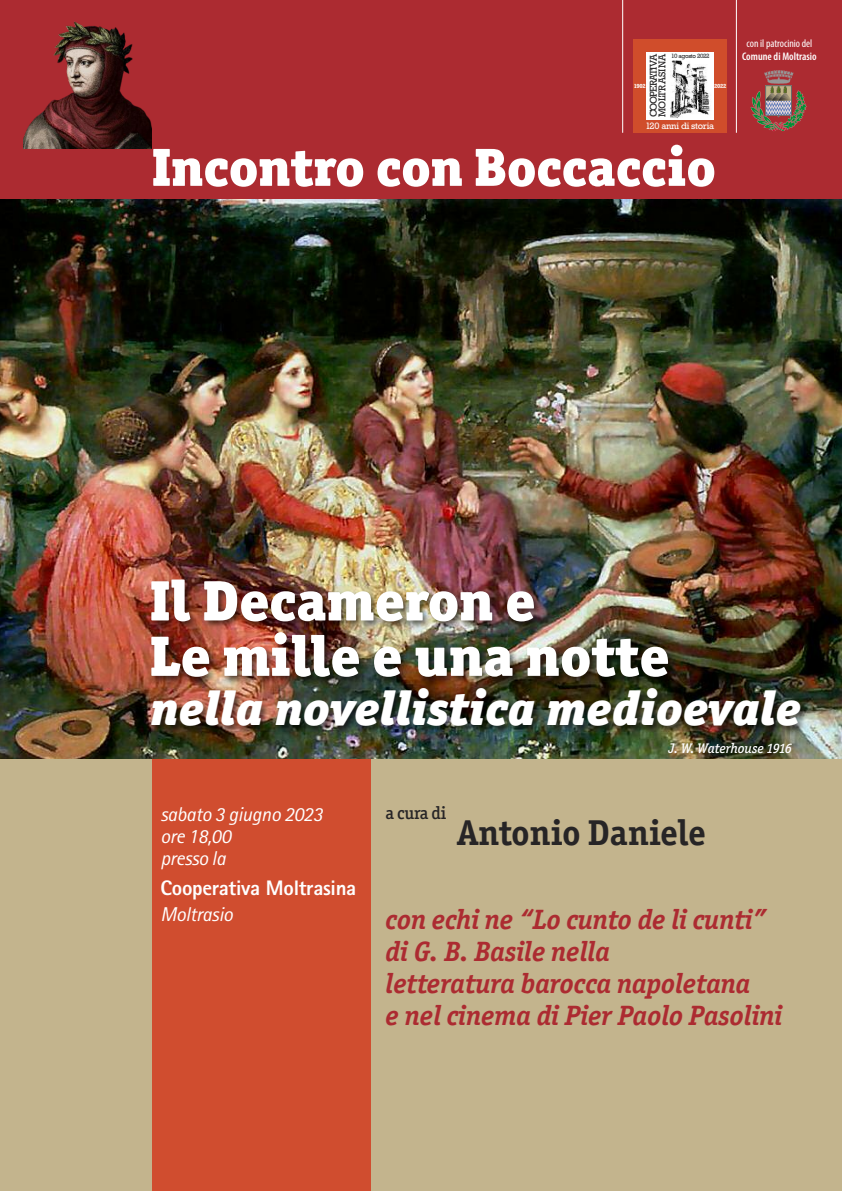
<style>
.page{position:relative;width:842px;height:1191px;background:#fff}
.page>*{position:absolute;margin:0;border:0;box-sizing:border-box;transform-origin:0 0}
.t1{font:900 57.1px/55.4px "Officina Ser ITC";color:#fff}
.t2{font:900 53.8px "Officina Ser ITC";color:#fff}
.t3{font:italic 900 48.3px "Officina Ser ITC";color:#fff}
.t4{font:700 36px "Officina Ser ITC";color:#272526}
.t5{font:italic 700 28px/32px "Officina Ser ITC";color:#ac2b31}
.t6{font:800 21px "Rotis Sans Serif Std";letter-spacing:-.015em;color:#fff}
.t7{font:italic 20px/22px "Rotis Sans Serif Std";letter-spacing:-.015em;color:#fff}
.t8{font:500 18px "Officina Ser ITC";letter-spacing:-.015em;color:#272526}
.t9{font:italic 500 14px "Officina Ser ITC";letter-spacing:-.005em;color:#fff}
.t10{font:condensed 11px "Myriad Pro";color:#fff}
.t11{font:600 condensed 11px "Myriad Pro";color:#fff}
.t12{font:10.1px/8.5px "Rockwell Std";letter-spacing:-.08em;color:#272526}
.t13{font:9.4px "Rockwell Std";letter-spacing:-.03em;color:#fefefe}
.t14{font:6.3px "Rockwell Std";letter-spacing:-.05em;color:#272526}
.t15{font:700 6px "Rockwell Std";letter-spacing:-.06em;color:#fefefe}
</style>
<div class="page">
<div style="left:0;top:758px;width:842px;height:433px;background:#c3b48d"></div>
<div style="left:0;top:0;width:842px;height:199px;background:#ac2b31"></div>
<img style="left:0;top:199px;width:842px;height:559px">
<div style="left:152px;top:758px;width:219px;height:433px;background:#d04d2f"></div>
<img style="left:123px;top:568px;width:719px;height:191px">
<img style="left:750px;top:90px;width:57px;height:41px">
<img style="left:764px;top:70px;width:29px;height:14px">
<svg style="left:765px;top:85px;width:27px;height:33px"></svg>
<img style="left:23px;top:21px;width:129px;height:128px">
<div style="left:633px;top:39px;width:93px;height:94px;background:#d04d2b"></div>
<div style="left:646px;top:52px;width:68px;height:68px;background:#fefefe"></div>
<img style="left:670px;top:60px;width:40px;height:58px">
<hr style="left:622px;top:0;width:1px;height:133px;background:#fff">
<hr style="left:736px;top:0;width:1px;height:133px;background:#fff">
<p class="t10" style="left:746px;top:40px;width:67px">con il patrocinio del</p>
<p class="t14" style="left:671px;top:54px;width:40px">10 agosto 2022</p>
<p class="t11" style="left:742px;top:52px;width:76px">Comune di Moltrasio</p>
<p class="t12" style="left:650px;top:117px;width:65px;rotate:-90deg">COOPERATIVA<br>MOLTRASINA</p>
<p class="t13" style="left:645px;top:122px;width:70px">120 anni di storia</p>
<p class="t15" style="left:634px;top:84px;width:13px">1902</p>
<p class="t15" style="left:714px;top:84px;width:14px">2022</p>
<h2 class="t2" style="left:152px;top:149px;width:565px">Incontro con Boccaccio</h2>
<h1 class="t1" style="left:150px;top:579px;width:521px">Il Decameron e<br>Le mille e una notte</h1>
<h3 class="t3" style="left:150px;top:691px;width:653px">nella novellistica medioevale</h3>
<p class="t7" style="left:160px;top:805px;width:164px">sabato 3 giugno 2023 ore 18,00<br>presso la</p>
<p class="t6" style="left:160px;top:880px;width:197px">Cooperativa Moltrasina</p>
<p class="t7" style="left:160px;top:905px;width:74px">Moltrasio</p>
<p class="t9" style="left:668px;top:743px;width:125px">J. W. Waterhouse 1916</p>
<p class="t8" style="left:386px;top:807px;width:62px">a cura di</p>
<p class="t4" style="left:458px;top:812px;width:250px">Antonio Daniele</p>
<p class="t5" style="left:386px;top:903px;width:398px">con echi ne “Lo cunto de li cunti” di G. B. Basile nella<br>letteratura barocca napoletana<br>e nel cinema di Pier Paolo Pasolini</p>
</div>
